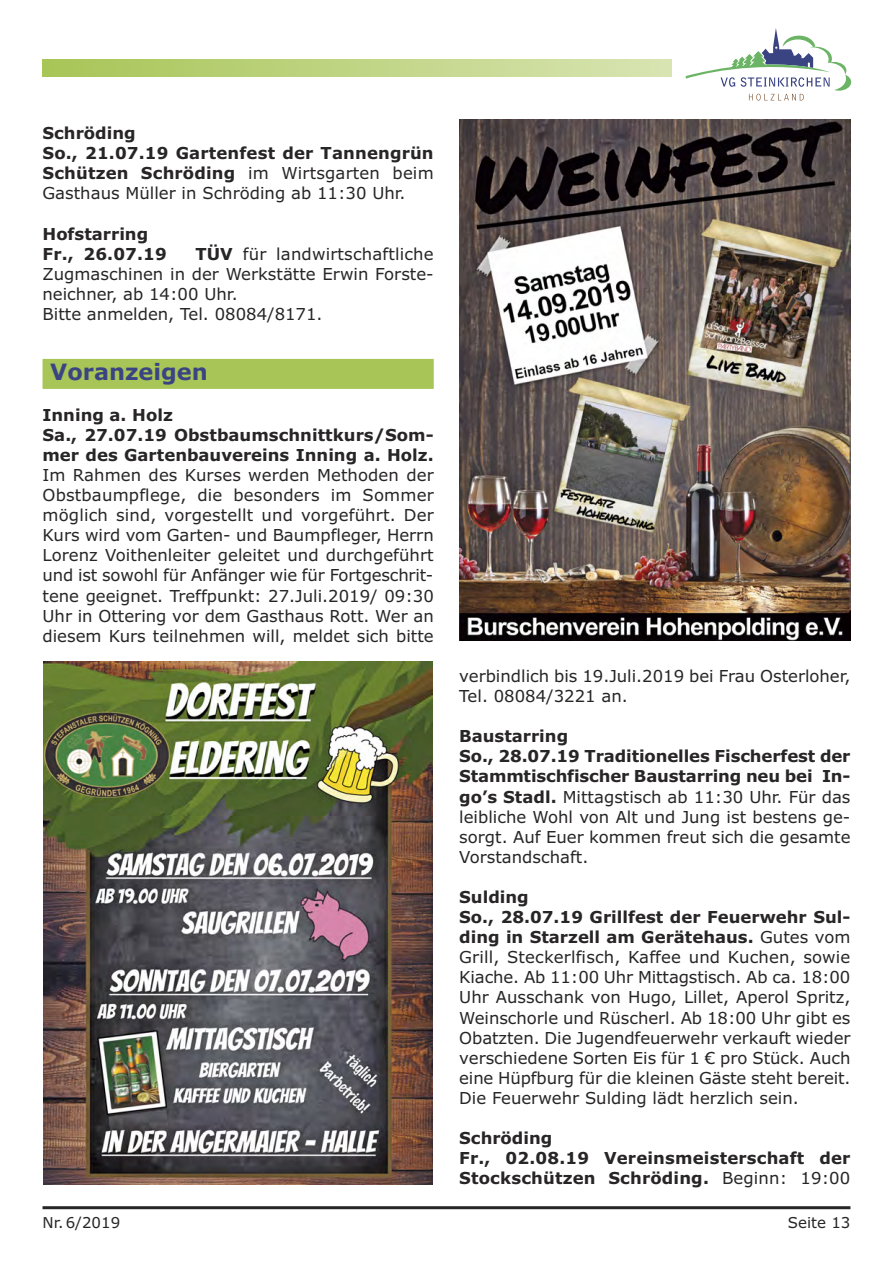
<style>
.page{position:relative;width:893px;height:1263px;background:#fff}
.page>*{position:absolute;margin:0;border:0;box-sizing:border-box;transform-origin:0 0}
.t1{font:700 22.5px "Verdana";color:#3b4483}
.t2{font:16.5px/20.1px "Verdana";color:#272526}
.t3{font:700 16.5px/20.1px "Verdana";letter-spacing:.01em;color:#272526}
.t4{font:15px "Verdana";color:#272526}
.s1{font-weight:400}
.s2{font-weight:700}
</style>
<div class="page">
<hr style="left:43px;top:1206px;width:807px;height:3px;background:#272526">
<svg style="left:686px;top:28px;width:165px;height:73px"></svg>
<div style="left:43px;top:60px;width:629px;height:17px;background:linear-gradient(to right,#a8c557,#d8e5b3)"></div>
<div style="left:43px;top:359px;width:391px;height:30px;background:#a8c557"></div>
<img style="left:43px;top:662px;width:390px;height:522px">
<img style="left:459px;top:119px;width:391px;height:521px">
<p class="t3" style="left:43px;top:123px;width:393px">Schröding<br>So., 21.07.19 Gartenfest der Tannengrün Schützen Schröding <span class="s1">im Wirtsgarten beim Gasthaus Müller in Schröding ab 11:30 Uhr.</span></p>
<p class="t3" style="left:43px;top:224px;width:126px">Hofstarring<br>Fr., 26.07.19</p>
<p class="t2" style="left:43px;top:244px;width:393px;text-indent:153px"><span class="s2">TÜV</span> für landwirtschaftliche Zugmaschinen in der Werkstätte Erwin Forste&shy;neichner, ab 14:00 Uhr.<br>Bitte anmelden, Tel. 08084/8171.</p>
<h1 class="t1" style="left:50px;top:359px;width:159px">Voranzeigen</h1>
<p class="t3" style="left:43px;top:405px;width:393px">Inning a. Holz<br>Sa., 27.07.19 Obstbaumschnittkurs/Som&shy;mer des Gartenbauvereins Inning a. Holz.</p>
<p class="t2" style="left:43px;top:465px;width:393px;text-align:justify">Im Rahmen des Kurses werden Methoden der Obstbaumpflege, die besonders im Sommer möglich sind, vorgestellt und vorgeführt. Der Kurs wird vom Garten- und Baumpfleger, Herrn Lorenz Voithenleiter geleitet und durchgeführt und ist sowohl für Anfänger wie für Fortgeschrit&shy;tene geeignet. Treffpunkt: 27.Juli.2019/ 09:30<br>Uhr in Ottering vor dem Gasthaus Rott. Wer an diesem Kurs teilnehmen will, meldet sich bitte</p>
<p class="t2" style="left:459px;top:666px;width:393px">verbindlich bis 19.Juli.2019 bei Frau Osterloher,<br>Tel. 08084/3221 an.</p>
<p class="t2" style="left:459px;top:726px;width:393px"><span class="s2">Baustarring<br>So., 28.07.19 Traditionelles Fischerfest der Stammtischfischer Baustarring neu bei In&shy;go’s Stadl.</span> Mittagstisch ab 11:30 Uhr. Für das leibliche Wohl von Alt und Jung ist bestens ge&shy;sorgt. Auf Euer kommen freut sich die gesamte Vorstandschaft.</p>
<p class="t2" style="left:459px;top:887px;width:393px"><span class="s2">Sulding<br>So., 28.07.19 Grillfest der Feuerwehr Sul&shy;ding in Starzell am Gerätehaus.</span> Gutes vom Grill, Steckerlfisch, Kaffee und Kuchen, sowie Kiache. Ab 11:00 Uhr Mittagstisch. Ab ca. 18:00<br>Uhr Ausschank von Hugo, Lillet, Aperol Spritz, Weinschorle und Rüscherl. Ab 18:00 Uhr gibt es Obatzten. Die Jugendfeuerwehr verkauft wieder verschiedene Sorten Eis für 1 € pro Stück. Auch eine Hüpfburg für die kleinen Gäste steht bereit.<br>Die Feuerwehr Sulding lädt herzlich sein.</p>
<p class="t3" style="left:459px;top:1128px;width:393px">Schröding<br>Fr., 02.08.19 Vereinsmeisterschaft der<br>Stockschützen Schröding. <span class="s1">Beginn: 19:00</span></p>
<p class="t4" style="left:43px;top:1214px;width:79px">Nr. 6/2019</p>
<p class="t4" style="left:788px;top:1214px;width:64px">Seite 13</p>
</div>
